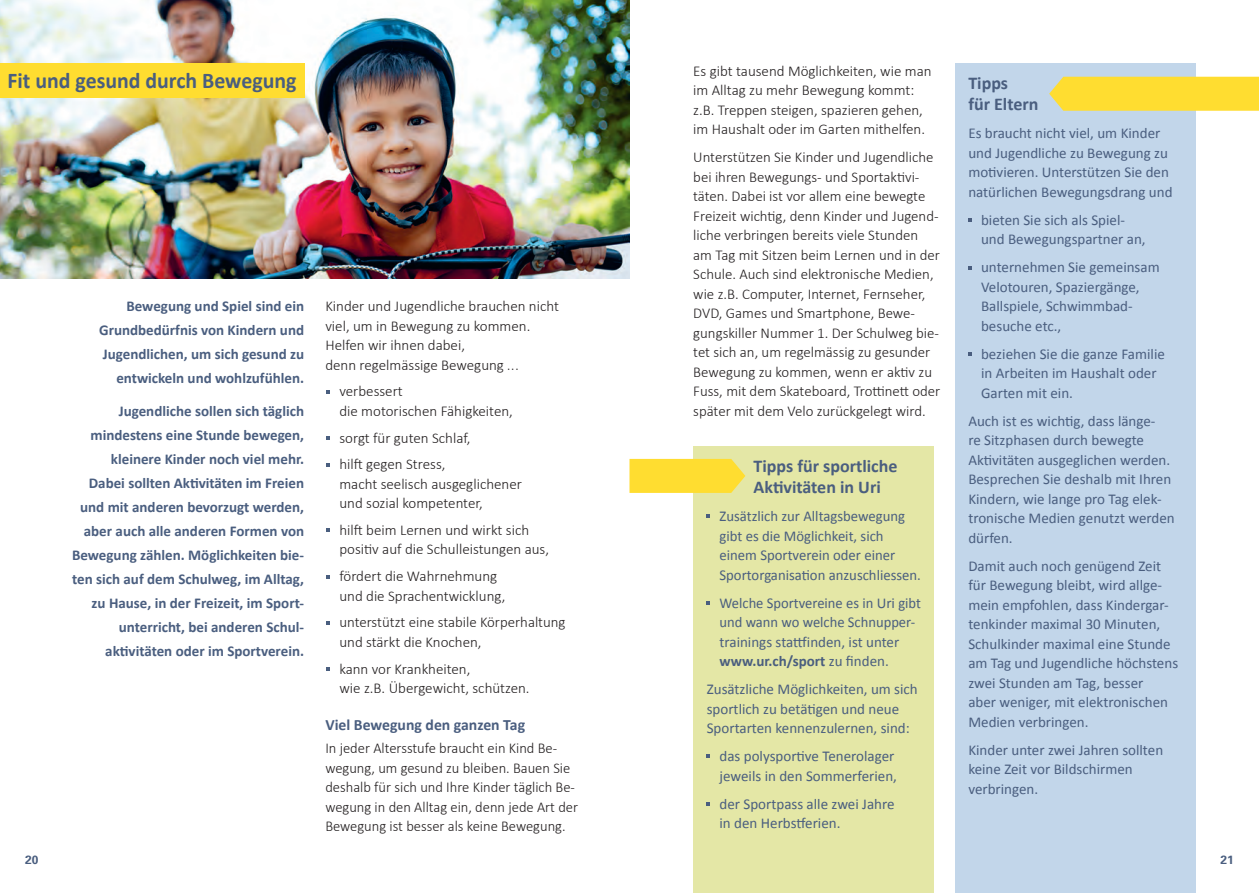
<style>
.page{position:relative;width:1259px;height:893px;background:#fff}
.page>*{position:absolute;margin:0;border:0;box-sizing:border-box;transform-origin:0 0}
.t1{font:700 22.5px "Calibri";color:#4a5e7f}
.t2{font:700 18px/21px "Calibri";color:#4a5e7f}
.t3{font:700 15.75px "Calibri";color:#4a5e7f}
.t4{font:300 15px/19.5px "Calibri";color:#231f20}
.t5{font:15px/19.5px "Calibri";color:#4a5e7f}
.t6{font:700 15px/24px "Calibri";color:#4a5e7f;text-align:right}
.t7{font:700 12px "Univers";color:#4a5e7f}
.s1{font-weight:700}
</style>
<div class="page">
<img style="left:0;top:0;width:629px;height:279px">
<svg style="left:327px;top:667px;width:3px;height:4px"></svg>
<div style="left:0;top:64px;width:304px;height:34px;background:#ffdd30"></div>
<div style="left:955px;top:64px;width:240px;height:829px;background:#c2d6ea"></div>
<svg style="left:968px;top:218px;width:3px;height:4px"></svg>
<svg style="left:968px;top:352px;width:3px;height:4px"></svg>
<div style="left:1049px;top:77px;width:210px;height:34px;background:#ffdd30"></div>
<div style="left:693px;top:446px;width:240px;height:447px;background:#e4e7a6"></div>
<svg style="left:707px;top:601px;width:3px;height:4px"></svg>
<svg style="left:707px;top:802px;width:3px;height:4px"></svg>
<svg style="left:629px;top:459px;width:116px;height:34px;background:#fddd38"></svg>
<p class="t4" style="left:693px;top:60px;width:240px">Es gibt tausend Möglichkeiten, wie man im Alltag zu mehr Bewegung kommt: z.B. Treppen steigen, spazieren gehen, im Haushalt oder im Garten mithelfen.</p>
<p class="t4" style="left:693px;top:147px;width:249px">Unterstützen Sie Kinder und Jugendliche bei ihren Bewegungs- und Sportaktivi&shy;täten. Dabei ist vor allem eine bewegte Freizeit wichtig, denn Kinder und Jugend&shy;liche verbringen bereits viele Stunden am Tag mit Sitzen beim Lernen und in der Schule. Auch sind elektronische Medien, wie z.B. Computer, Internet, Fernseher, DVD, Games und Smartphone, Bewe&shy;gungskiller Nummer 1. Der Schulweg bie&shy;tet sich an, um regelmässig zu gesunder Bewegung zu kommen, wenn er aktiv zu Fuss, mit dem Skateboard, Trottinett oder später mit dem Velo zurückgelegt wird.</p>
<h1 class="t1" style="left:8px;top:66px;width:290px">Fit und gesund durch Bewegung</h1>
<p class="t2" style="left:968px;top:73px;width:72px">Tipps<br>für Eltern</p>
<p class="t5" style="left:968px;top:124px;width:206px">Es braucht nicht viel, um Kinder und Jugendliche zu Bewegung zu motivieren. Unterstützen Sie den natürlichen Bewegungsdrang und</p>
<p class="t5" style="left:981px;top:210px;width:166px">bieten Sie sich als Spiel&shy;und Bewegungspartner an,</p>
<p class="t5" style="left:981px;top:258px;width:180px">unternehmen Sie gemeinsam<br>Velotouren, Spaziergänge,<br>Ballspiele, Schwimmbad&shy;besuche etc.,</p>
<p class="t5" style="left:981px;top:344px;width:185px">beziehen Sie die ganze Familie in Arbeiten im Haushalt oder<br>Garten mit ein.</p>
<p class="t5" style="left:968px;top:411px;width:208px">Auch ist es wichtig, dass länge-<br>re Sitzphasen durch bewegte<br>Aktivitäten ausgeglichen werden.<br>Besprechen Sie deshalb mit Ihren<br>Kindern, wie lange pro Tag elek&shy;tronische Medien genutzt werden dürfen.</p>
<p class="t5" style="left:968px;top:556px;width:211px">Damit auch noch genügend Zeit für Bewegung bleibt, wird allge&shy;mein empfohlen, dass Kindergar&shy;tenkinder maximal 30 Minuten,<br>Schulkinder maximal eine Stunde am Tag und Jugendliche höchstens zwei Stunden am Tag, besser<br>aber weniger, mit elektronischen<br>Medien verbringen.</p>
<p class="t5" style="left:968px;top:740px;width:196px">Kinder unter zwei Jahren sollten keine Zeit vor Bildschirmen verbringen.</p>
<p class="t4" style="left:325px;top:296px;width:235px">Kinder und Jugendliche brauchen nicht viel, um in Bewegung zu kommen.<br>Helfen wir ihnen dabei,<br>denn regelmässige Bewegung ...</p>
<p class="t4" style="left:339px;top:381px;width:175px">verbessert<br>die motorischen Fähigkeiten,</p>
<p class="t4" style="left:339px;top:423px;width:133px;line-height:26.7px">sorgt für guten Schlaf, hilft gegen Stress,</p>
<p class="t4" style="left:339px;top:473px;width:184px">macht seelisch ausgeglichener und sozial kompetenter,</p>
<p class="t4" style="left:339px;top:519px;width:211px">hilft beim Lernen und wirkt sich positiv auf die Schulleistungen aus,</p>
<p class="t4" style="left:339px;top:566px;width:167px">fördert die Wahrnehmung und die Sprachentwicklung,</p>
<p class="t4" style="left:339px;top:612px;width:228px">unterstützt eine stabile Körperhaltung und stärkt die Knochen,</p>
<p class="t4" style="left:339px;top:658px;width:192px">kann vor Krankheiten,<br>wie z.B. Übergewicht, schützen.</p>
<p class="t3" style="left:325px;top:714px;width:201px">Viel Bewegung den ganzen Tag</p>
<p class="t4" style="left:325px;top:738px;width:254px">In jeder Altersstufe braucht ein Kind Be&shy;wegung, um gesund zu bleiben. Bauen Sie deshalb für sich und Ihre Kinder täglich Be&shy;wegung in den Alltag ein, denn jede Art der Bewegung ist besser als keine Bewegung.</p>
<p class="t6" style="left:99px;top:294px;width:206px">Bewegung und Spiel sind ein<br>Grundbedürfnis von Kindern und<br>Jugendlichen, um sich gesund zu entwickeln und wohlzufühlen.</p>
<p class="t6" style="left:72px;top:399px;width:234px">Jugendliche sollen sich täglich mindestens eine Stunde bewegen, kleinere Kinder noch viel mehr.<br>Dabei sollten Aktivitäten im Freien und mit anderen bevorzugt werden, aber auch alle anderen Formen von Bewegung zählen. Möglichkeiten bie&shy;ten sich auf dem Schulweg, im Alltag, zu Hause, in der Freizeit, im Sport&shy;unterricht, bei anderen Schul&shy;aktivitäten oder im Sportverein.</p>
<p class="t2" style="left:753px;top:456px;width:145px">Tipps für sportliche<br>Aktivitäten in Uri</p>
<p class="t5" style="left:719px;top:506px;width:203px">Zusätzlich zur Alltagsbewegung gibt es die Möglichkeit, sich einem Sportverein oder einer<br>Sportorganisation anzuschliessen.</p>
<p class="t5" style="left:719px;top:593px;width:203px">Welche Sportvereine es in Uri gibt und wann wo welche Schnupper&shy;trainings stattfinden, ist unter <span class="s1">www.ur.ch/sport</span> zu finden.</p>
<p class="t5" style="left:707px;top:679px;width:212px">Zusätzliche Möglichkeiten, um sich sportlich zu betätigen und neue<br>Sportarten kennenzulernen, sind:</p>
<p class="t5" style="left:719px;top:746px;width:179px">das polysportive Tenerolager jeweils in den Sommerferien,</p>
<p class="t5" style="left:719px;top:794px;width:177px">der Sportpass alle zwei Jahre in den Herbstferien.</p>
<p class="t7" style="left:25px;top:852px;width:15px">20</p>
<p class="t7" style="left:1220px;top:852px;width:15px">21</p>
</div>
